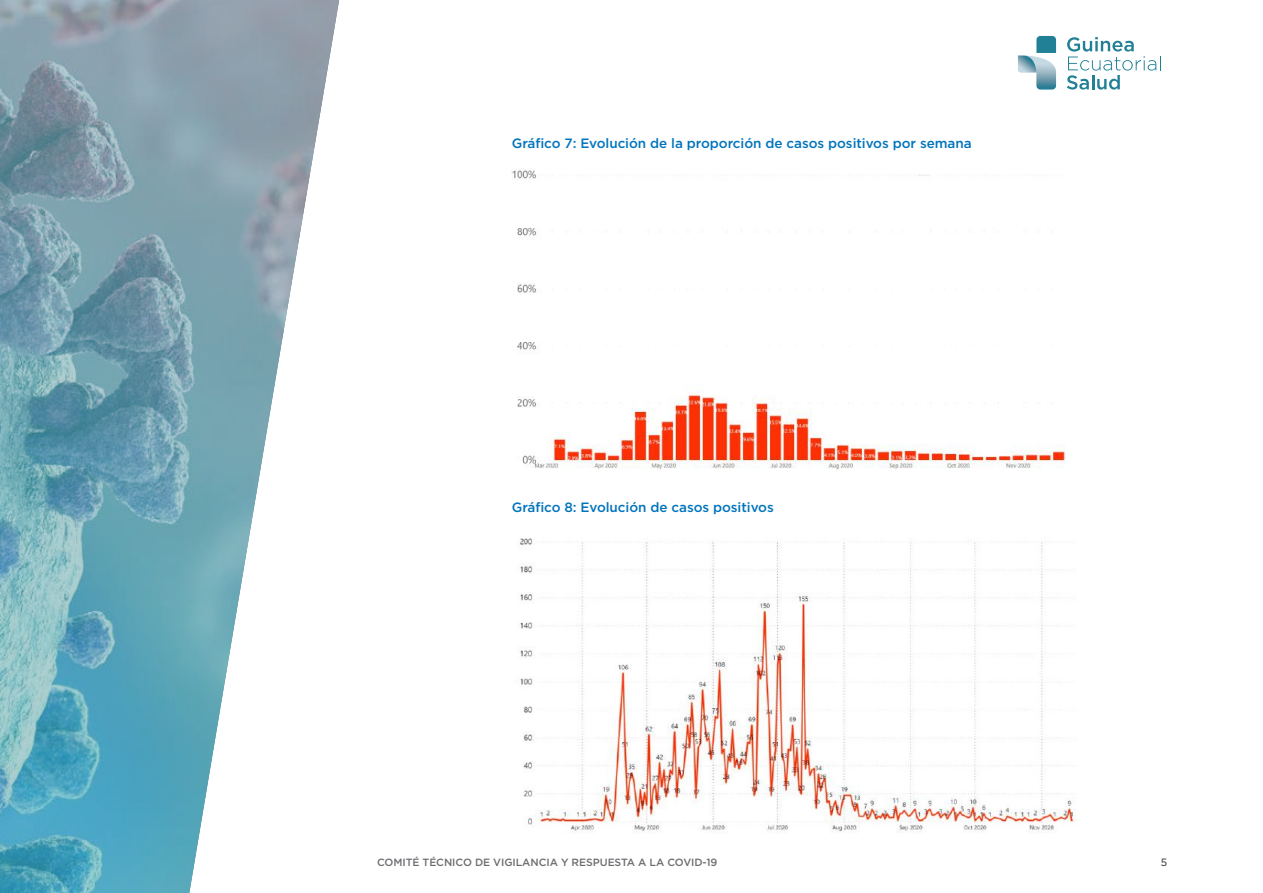
<style>
.page{position:relative;width:1263px;height:893px;background:#fff}
.page>*{position:absolute;margin:0;border:0;box-sizing:border-box;transform-origin:0 0}
.t1{font:500 13.5px "Gotham";letter-spacing:-.005em;color:#0174bc}
.t2{font:500 10.5px "Gotham";letter-spacing:-.005em;color:#6c6d70}
.t3{font:10.5px "Gotham";color:#231f20}
</style>
<div class="page">
<svg style="left:1018px;top:36px;width:39px;height:54px"></svg>
<img style="left:1024px;top:56px;width:12px;height:16px">
<svg style="left:1067px;top:37px;width:94px;height:53px"></svg>
<img style="left:512px;top:168px;width:553px;height:302px">
<img style="left:519px;top:538px;width:558px;height:295px">
<img style="left:0;top:0;width:339px;height:893px">
<p class="t1" style="left:512px;top:134px;width:461px">Gráfico 7: Evolución de la proporción de casos positivos por semana</p>
<p class="t1" style="left:512px;top:499px;width:263px">Gráfico 8: Evolución de casos positivos</p>
<p class="t2" style="left:377px;top:856px;width:342px">COMITÉ TÉCNICO DE VIGILANCIA Y RESPUESTA A LA COVID-19</p>
<p class="t3" style="left:1161px;top:856px;width:8px">5</p>
</div>
